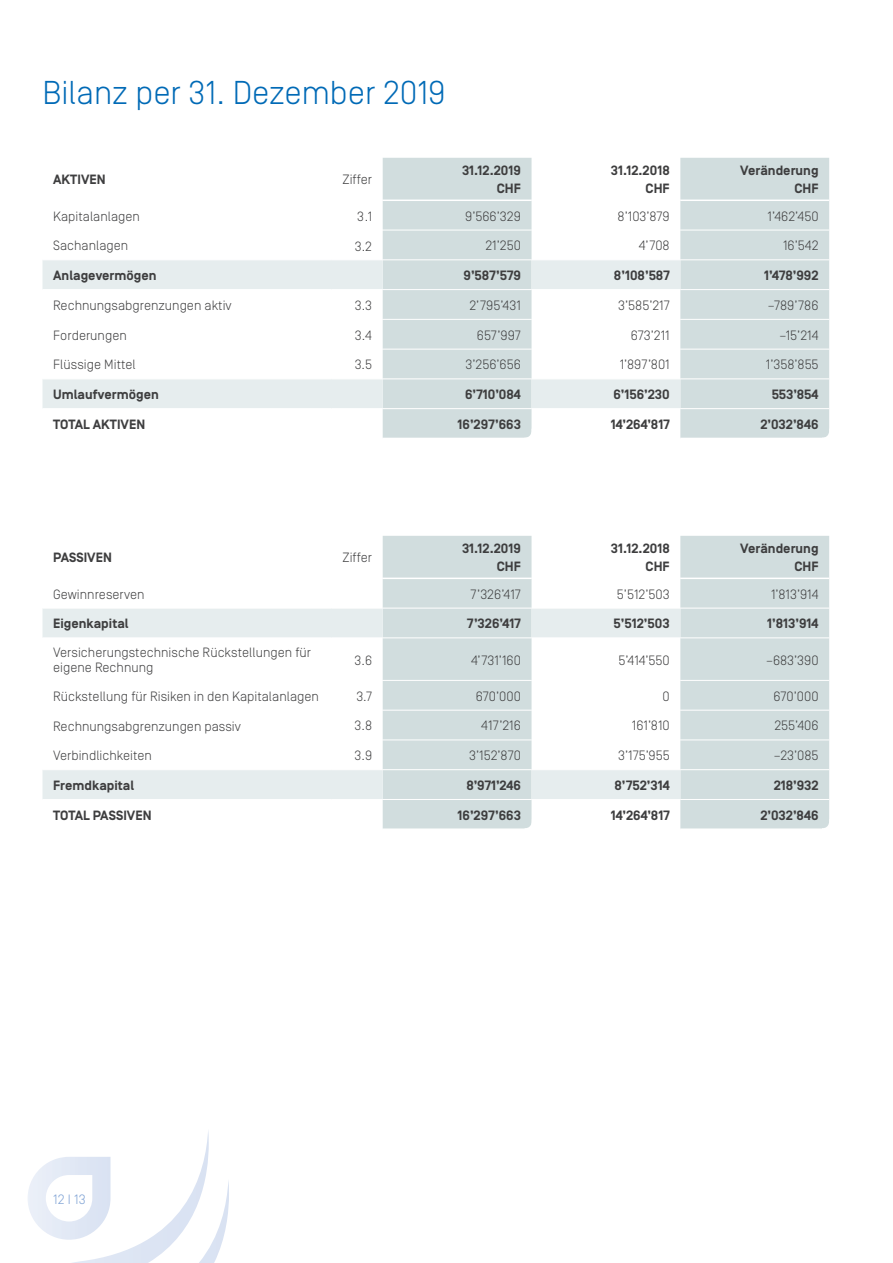
<style>
.page{position:relative;width:893px;height:1263px;background:#fff}
.page>*{position:absolute;margin:0;border:0;box-sizing:border-box;transform-origin:0 0}
.t1{font:300 33px "Simplon Norm";color:#016ab6}
.t2{font:300 13.5px/15px "Simplon Norm";letter-spacing:.005em;color:#3e3e3f}
.t3{font:700 13.5px/17.9px "Simplon Norm";letter-spacing:.005em;color:#3e3e3f;text-align:right}
.t4{font:300 13.5px "Simplon Norm";color:#7da1d4}
.t5{font:300 13.35px "Simplon Norm";letter-spacing:.005em;color:#3e3e3f}
</style>
<div class="page">
<svg style="left:28px;top:1131px;width:201px;height:132px"></svg>
<svg style="left:383px;top:158px;width:446px;height:42px;fill:#d1ddde"></svg>
<svg style="left:383px;top:201px;width:446px;height:237px;fill:#d1ddde"></svg>
<svg style="left:43px;top:260px;width:637px;height:29px;background:#e1e9ea"></svg>
<svg style="left:43px;top:379px;width:637px;height:29px;background:#e1e9ea"></svg>
<hr style="left:383px;top:230px;width:148px;height:1px;background:#fff">
<hr style="left:531px;top:230px;width:149px;height:1px;background:#fff">
<hr style="left:680px;top:230px;width:149px;height:1px;background:#fff">
<hr style="left:383px;top:259px;width:148px;height:1px;background:#fff">
<hr style="left:531px;top:259px;width:149px;height:1px;background:#fff">
<hr style="left:680px;top:259px;width:149px;height:1px;background:#fff">
<hr style="left:383px;top:289px;width:148px;height:1px;background:#fff">
<hr style="left:531px;top:289px;width:149px;height:1px;background:#fff">
<hr style="left:680px;top:289px;width:149px;height:1px;background:#fff">
<hr style="left:383px;top:319px;width:148px;height:1px;background:#fff">
<hr style="left:531px;top:319px;width:149px;height:1px;background:#fff">
<hr style="left:680px;top:319px;width:149px;height:1px;background:#fff">
<hr style="left:383px;top:349px;width:148px;height:1px;background:#fff">
<hr style="left:531px;top:349px;width:149px;height:1px;background:#fff">
<hr style="left:680px;top:349px;width:149px;height:1px;background:#fff">
<hr style="left:383px;top:378px;width:148px;height:1px;background:#fff">
<hr style="left:531px;top:378px;width:149px;height:1px;background:#fff">
<hr style="left:680px;top:378px;width:149px;height:1px;background:#fff">
<hr style="left:383px;top:408px;width:148px;height:1px;background:#fff">
<hr style="left:531px;top:408px;width:149px;height:1px;background:#fff">
<hr style="left:680px;top:408px;width:149px;height:1px;background:#fff">
<svg style="left:383px;top:536px;width:446px;height:42px;fill:#d1ddde"></svg>
<svg style="left:383px;top:579px;width:446px;height:249px;fill:#d1ddde"></svg>
<svg style="left:43px;top:609px;width:637px;height:28px;background:#e1e9ea"></svg>
<svg style="left:43px;top:770px;width:637px;height:29px;background:#e1e9ea"></svg>
<hr style="left:383px;top:608px;width:148px;height:1px;background:#fff">
<hr style="left:531px;top:608px;width:149px;height:1px;background:#fff">
<hr style="left:680px;top:608px;width:149px;height:1px;background:#fff">
<hr style="left:383px;top:637px;width:148px;height:1px;background:#fff">
<hr style="left:531px;top:637px;width:149px;height:1px;background:#fff">
<hr style="left:680px;top:637px;width:149px;height:1px;background:#fff">
<hr style="left:383px;top:680px;width:148px;height:1px;background:#fff">
<hr style="left:531px;top:680px;width:149px;height:1px;background:#fff">
<hr style="left:680px;top:680px;width:149px;height:1px;background:#fff">
<hr style="left:383px;top:710px;width:148px;height:1px;background:#fff">
<hr style="left:531px;top:710px;width:149px;height:1px;background:#fff">
<hr style="left:680px;top:710px;width:149px;height:1px;background:#fff">
<hr style="left:383px;top:739px;width:148px;height:1px;background:#fff">
<hr style="left:531px;top:739px;width:149px;height:1px;background:#fff">
<hr style="left:680px;top:739px;width:149px;height:1px;background:#fff">
<hr style="left:383px;top:769px;width:148px;height:1px;background:#fff">
<hr style="left:531px;top:769px;width:149px;height:1px;background:#fff">
<hr style="left:680px;top:769px;width:149px;height:1px;background:#fff">
<hr style="left:383px;top:799px;width:148px;height:1px;background:#fff">
<hr style="left:531px;top:799px;width:149px;height:1px;background:#fff">
<hr style="left:680px;top:799px;width:149px;height:1px;background:#fff">
<svg style="left:822px;top:818px;width:7px;height:10px"></svg>
<svg style="left:525px;top:818px;width:9px;height:10px"></svg>
<svg style="left:822px;top:427px;width:7px;height:11px"></svg>
<svg style="left:524px;top:427px;width:10px;height:11px"></svg>
<h1 class="t1" style="left:43px;top:75px;width:405px">Bilanz per 31. Dezember 2019</h1>
<p class="t3" style="left:53px;top:171px;width:54px">AKTIVEN</p>
<p class="t2" style="left:342px;top:172px;width:31px">Ziffer</p>
<p class="t3" style="left:462px;top:162px;width:60px">31.12.2019<br>CHF</p>
<p class="t3" style="left:611px;top:162px;width:60px">31.12.2018<br>CHF</p>
<p class="t3" style="left:740px;top:162px;width:80px">Veränderung<br>CHF</p>
<p class="t2" style="left:53px;top:209px;width:88px">Kapitalanlagen</p>
<p class="t5" style="left:357px;top:209px;width:16px">3.1</p>
<p class="t2" style="left:465px;top:209px;width:57px">9’566’329</p>
<p class="t2" style="left:618px;top:209px;width:54px">8’103’879</p>
<p class="t2" style="left:768px;top:209px;width:52px">1’462’450</p>
<p class="t2" style="left:53px;top:238px;width:77px">Sachanlagen</p>
<p class="t5" style="left:355px;top:239px;width:19px">3.2</p>
<p class="t2" style="left:485px;top:238px;width:37px">21’250</p>
<p class="t2" style="left:639px;top:238px;width:32px">4’708</p>
<p class="t2" style="left:783px;top:238px;width:37px">16’542</p>
<p class="t3" style="left:53px;top:267px;width:105px">Anlagevermögen</p>
<p class="t3" style="left:463px;top:267px;width:59px">9’587’579</p>
<p class="t3" style="left:614px;top:267px;width:57px">8’108’587</p>
<p class="t3" style="left:764px;top:267px;width:56px">1’478’992</p>
<p class="t2" style="left:53px;top:298px;width:180px">Rechnungsabgrenzungen aktiv</p>
<p class="t5" style="left:355px;top:298px;width:19px">3.3</p>
<p class="t2" style="left:469px;top:298px;width:53px">2’795’431</p>
<p class="t2" style="left:618px;top:298px;width:53px">3’585’217</p>
<p class="t2" style="left:768px;top:298px;width:52px">–789’786</p>
<p class="t5" style="left:53px;top:328px;width:75px">Forderungen</p>
<p class="t5" style="left:355px;top:328px;width:19px">3.4</p>
<p class="t2" style="left:477px;top:328px;width:46px">657’997</p>
<p class="t2" style="left:631px;top:328px;width:41px">673’211</p>
<p class="t2" style="left:779px;top:328px;width:41px">–15’214</p>
<p class="t5" style="left:53px;top:358px;width:84px">Flüssige Mittel</p>
<p class="t5" style="left:355px;top:358px;width:19px">3.5</p>
<p class="t2" style="left:466px;top:357px;width:57px">3’256’656</p>
<p class="t2" style="left:620px;top:357px;width:52px">1’897’801</p>
<p class="t2" style="left:766px;top:357px;width:54px">1’358’855</p>
<p class="t3" style="left:53px;top:386px;width:107px">Umlaufvermögen</p>
<p class="t3" style="left:465px;top:386px;width:57px">6’710’084</p>
<p class="t3" style="left:613px;top:386px;width:58px">6’156’230</p>
<p class="t3" style="left:772px;top:386px;width:48px">553’854</p>
<p class="t3" style="left:53px;top:416px;width:94px">TOTAL AKTIVEN</p>
<p class="t3" style="left:458px;top:416px;width:65px">16’297’663</p>
<p class="t3" style="left:611px;top:416px;width:61px">14’264’817</p>
<p class="t3" style="left:760px;top:416px;width:60px">2’032’846</p>
<p class="t3" style="left:53px;top:549px;width:60px">PASSIVEN</p>
<p class="t2" style="left:342px;top:550px;width:31px">Ziffer</p>
<p class="t3" style="left:462px;top:540px;width:60px">31.12.2019<br>CHF</p>
<p class="t3" style="left:611px;top:540px;width:60px">31.12.2018<br>CHF</p>
<p class="t3" style="left:740px;top:540px;width:80px">Veränderung<br>CHF</p>
<p class="t2" style="left:53px;top:587px;width:93px">Gewinnreserven</p>
<p class="t2" style="left:471px;top:587px;width:52px">7’326’417</p>
<p class="t2" style="left:617px;top:587px;width:54px">5’512’503</p>
<p class="t2" style="left:771px;top:587px;width:49px">1’813’914</p>
<p class="t3" style="left:53px;top:615px;width:77px">Eigenkapital</p>
<p class="t3" style="left:467px;top:616px;width:55px">7’326’417</p>
<p class="t3" style="left:613px;top:616px;width:58px">5’512’503</p>
<p class="t3" style="left:767px;top:616px;width:53px">1’813’914</p>
<p class="t2" style="left:53px;top:645px;width:259px">Versicherungstechnische Rückstellungen für eigene Rechnung</p>
<p class="t5" style="left:355px;top:653px;width:19px">3.6</p>
<p class="t2" style="left:471px;top:653px;width:51px">4’731’160</p>
<p class="t2" style="left:618px;top:653px;width:53px">5’414’550</p>
<p class="t2" style="left:766px;top:653px;width:54px">–683’390</p>
<p class="t2" style="left:53px;top:689px;width:267px">Rückstellung für Risiken in den Kapitalanlagen</p>
<p class="t5" style="left:356px;top:689px;width:17px">3.7</p>
<p class="t2" style="left:476px;top:689px;width:47px">670’000</p>
<p class="t2" style="left:662px;top:689px;width:9px">0</p>
<p class="t2" style="left:773px;top:689px;width:47px">670’000</p>
<p class="t2" style="left:53px;top:718px;width:189px">Rechnungsabgrenzungen passiv</p>
<p class="t5" style="left:354px;top:719px;width:19px">3.8</p>
<p class="t2" style="left:481px;top:718px;width:41px">417’216</p>
<p class="t2" style="left:632px;top:718px;width:39px">161’810</p>
<p class="t2" style="left:774px;top:718px;width:46px">255’406</p>
<p class="t5" style="left:53px;top:748px;width:100px">Verbindlichkeiten</p>
<p class="t5" style="left:354px;top:748px;width:19px">3.9</p>
<p class="t2" style="left:469px;top:748px;width:53px">3’152’870</p>
<p class="t2" style="left:618px;top:748px;width:53px">3’175’955</p>
<p class="t2" style="left:774px;top:748px;width:46px">–23’085</p>
<p class="t3" style="left:53px;top:777px;width:83px">Fremdkapital</p>
<p class="t3" style="left:466px;top:777px;width:56px">8’971’246</p>
<p class="t3" style="left:614px;top:777px;width:57px">8’752’314</p>
<p class="t3" style="left:774px;top:777px;width:46px">218’932</p>
<p class="t3" style="left:53px;top:807px;width:100px">TOTAL PASSIVEN</p>
<p class="t3" style="left:458px;top:807px;width:65px">16’297’663</p>
<p class="t3" style="left:611px;top:807px;width:61px">14’264’817</p>
<p class="t3" style="left:760px;top:807px;width:60px">2’032’846</p>
<p class="t4" style="left:53px;top:1192px;width:34px">12 I 13</p>
</div>
